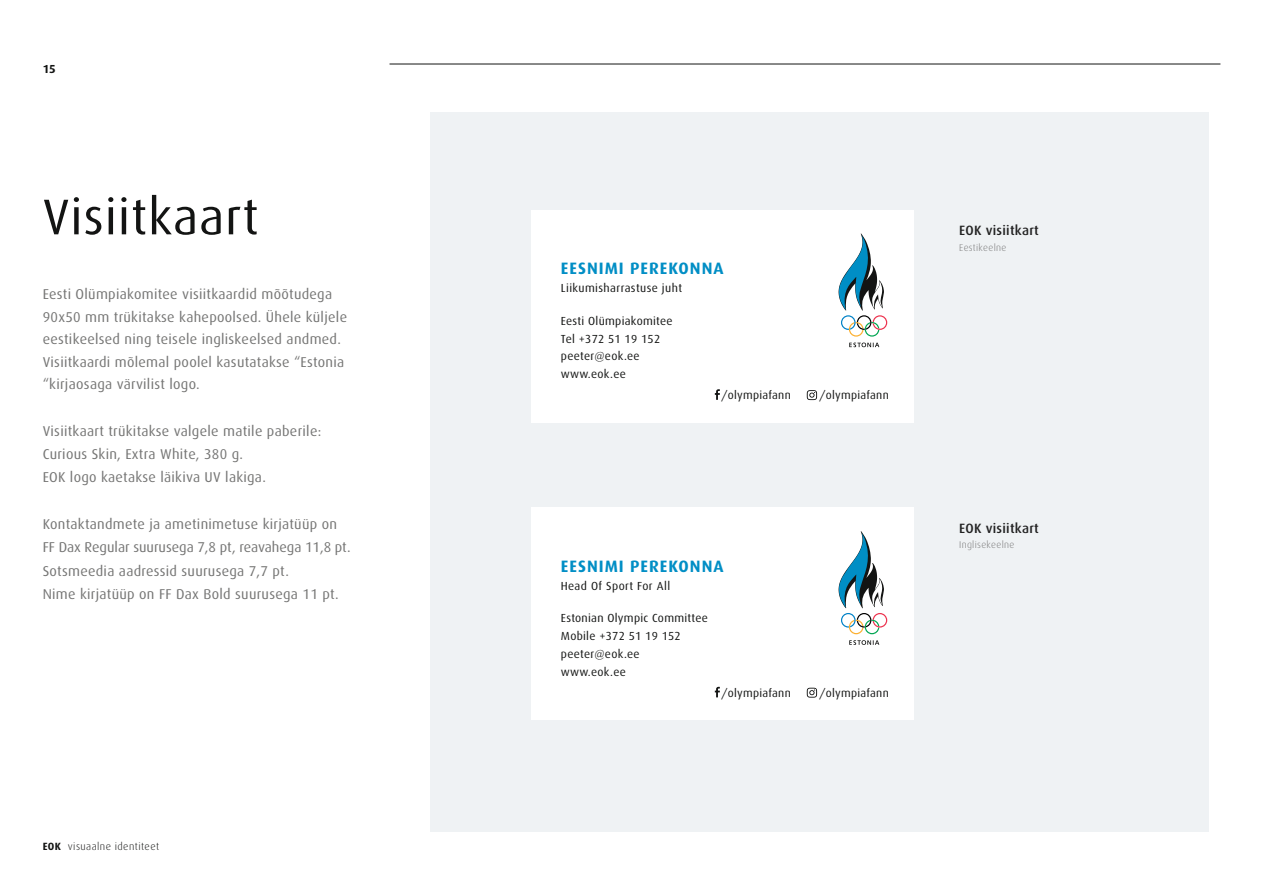
<style>
.page{position:relative;width:1263px;height:893px;background:#fff}
.page>*{position:absolute;margin:0;border:0;box-sizing:border-box;transform-origin:0 0}
.t1{font:50.25px "Dax";letter-spacing:.02em;color:#131413}
.t2{font:700 16.5px "Dax";letter-spacing:.06em;color:#008ec5}
.t3{font:14.25px/23.2px "Dax";letter-spacing:.02em;color:#757574}
.t4{font:500 13.5px "Dax";letter-spacing:.02em;color:#222}
.t5{font:11.7px/17.7px "Dax";letter-spacing:.025em;color:#131413}
.t6{font:700 11.7px "Dax";color:#131413}
.t7{font:11.55px "Dax";letter-spacing:.025em;color:#131413}
.t8{font:300 10.5px "Dax";letter-spacing:.04em;color:#131413}
.t9{font:300 9.75px "Dax";letter-spacing:.03em;color:#777}
.s1{font-weight:700}
</style>
<div class="page">
<div style="left:431px;top:112px;width:778px;height:719px;background:#eff2f4"></div>
<hr style="left:389px;top:64px;width:831px;height:1px;background:#131413">
<div style="left:531px;top:210px;width:383px;height:212px;background:#fff"></div>
<svg style="left:715px;top:389px;width:5px;height:11px"></svg>
<svg style="left:807px;top:390px;width:10px;height:10px"></svg>
<svg style="left:849px;top:343px;width:30px;height:4px"></svg>
<svg style="left:838px;top:233px;width:49px;height:104px"></svg>
<div style="left:531px;top:507px;width:383px;height:213px;background:#fff"></div>
<svg style="left:715px;top:687px;width:5px;height:10px"></svg>
<svg style="left:807px;top:688px;width:10px;height:10px"></svg>
<svg style="left:849px;top:640px;width:30px;height:5px"></svg>
<svg style="left:838px;top:531px;width:49px;height:103px"></svg>
<p class="t6" style="left:43px;top:62px;width:15px">15</p>
<h1 class="t1" style="left:43px;top:189px;width:217px">Visiitkaart</h1>
<p class="t3" style="left:43px;top:283px;width:306px;line-height:22.5px">Eesti Olümpiakomitee visiitkaardid mõõtudega 90x50 mm trükitakse kahepoolsed. Ühele küljele eestikeelsed ning teisele ingliskeelsed andmed.<br>Visiitkaardi mõlemal poolel kasutatakse “Estonia “kirjaosaga värvilist logo.</p>
<p class="t3" style="left:43px;top:420px;width:280px">Visiitkaart trükitakse valgele matile paberile:<br>Curious Skin, Extra White, 380 g.<br>EOK logo kaetakse läikiva UV lakiga.</p>
<p class="t3" style="left:43px;top:513px;width:310px">Kontaktandmete ja ametinimetuse kirjatüüp on FF Dax Regular suurusega 7,8 pt, reavahega 11,8 pt.<br>Sotsmeedia aadressid suurusega 7,7 pt.<br>Nime kirjatüüp on FF Dax Bold suurusega 11 pt.</p>
<p class="t8" style="left:43px;top:840px;width:118px"><span class="s1">EOK</span> visuaalne identiteet</p>
<p class="t2" style="left:561px;top:259px;width:164px">EESNIMI PEREKONNa</p>
<p class="t5" style="left:561px;top:279px;width:123px">Liikumisharrastuse juht</p>
<p class="t5" style="left:561px;top:312px;width:113px">Eesti Olümpiakomitee<br>Tel +372 51 19 152 peeter@eok.ee www.eok.ee</p>
<p class="t7" style="left:721px;top:389px;width:71px">/olympiafann</p>
<p class="t7" style="left:819px;top:389px;width:71px">/olympiafann</p>
<p class="t2" style="left:561px;top:557px;width:164px">EESNIMI PEREKONNa</p>
<p class="t5" style="left:561px;top:577px;width:111px">Head Of Sport For All</p>
<p class="t5" style="left:561px;top:610px;width:149px">Estonian Olympic Committee<br>Mobile +372 51 19 152 peeter@eok.ee<br>www.eok.ee</p>
<p class="t7" style="left:721px;top:686px;width:71px">/olympiafann</p>
<p class="t7" style="left:819px;top:686px;width:71px">/olympiafann</p>
<p class="t4" style="left:959px;top:223px;width:81px">EOK visiitkart</p>
<p class="t9" style="left:959px;top:242px;width:49px">Eestikeelne</p>
<p class="t4" style="left:959px;top:520px;width:81px">EOK visiitkart</p>
<p class="t9" style="left:959px;top:539px;width:57px">Inglisekeelne</p>
</div>
